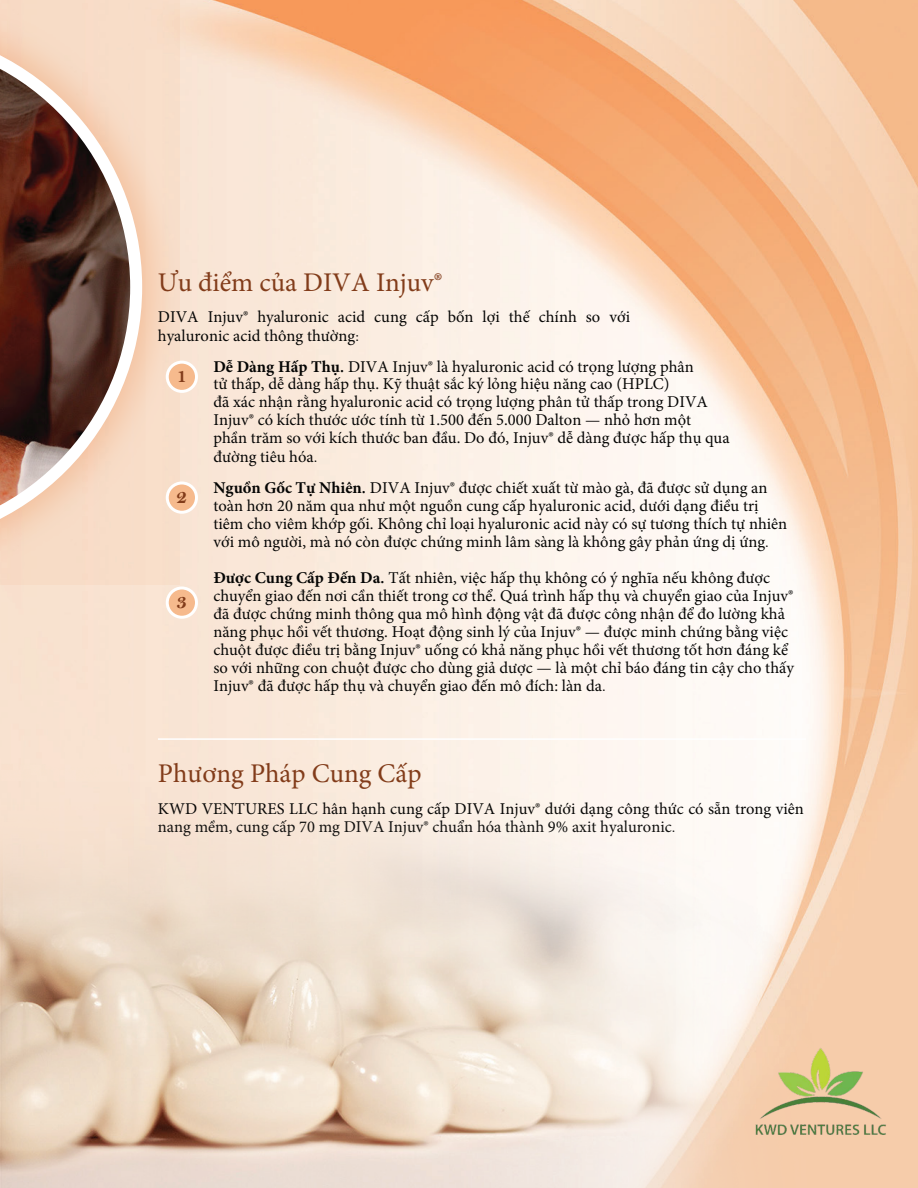
<style>
.page{position:relative;width:918px;height:1188px;background:#fff}
.page>*{position:absolute;margin:0;border:0;box-sizing:border-box;transform-origin:0 0}
.t1{font:27px "Minion Pro";color:#823c1a}
.t2{font:21px "Bell MT Bold";color:#823c1a}
.t3{font:16.5px/18px "Minion Pro";color:#050504}
.s1{font-family:"Bell"}
.s2{font-weight:700}
.s3{font-family:"Bell MT Bold"}
</style>
<div class="page">
<img style="left:0;top:0;width:918px;height:686px">
<svg style="left:0;top:0;width:180px;height:585px;background:#f7dbc6"></svg>
<svg style="left:0;top:27px;width:142px;height:520px;background:#9b7c6e"></svg>
<div style="left:167px;top:362px;width:29px;height:29px;background:#f6ba8d;border-radius:50%"></div>
<div style="left:166px;top:361px;width:32px;height:32px;border:3px solid #fff;border-radius:50%"></div>
<div style="left:167px;top:483px;width:29px;height:29px;background:#f6ba8d;border-radius:50%"></div>
<div style="left:166px;top:482px;width:32px;height:32px;border:3px solid #fff;border-radius:50%"></div>
<div style="left:167px;top:588px;width:29px;height:29px;background:#f6ba8d;border-radius:50%"></div>
<div style="left:166px;top:586px;width:32px;height:33px;border:3px solid #fff;border-radius:50%"></div>
<img style="left:0;top:686px;width:918px;height:502px">
<img style="left:730px;top:1020px;width:182px;height:168px">
<h1 class="t1" style="left:158px;top:264px;width:286px">Ưu điểm của DIVA Injuv®</h1>
<p class="t3" style="left:158px;top:308px;width:474px">DIVA Injuv® hyaluronic acid cung cấp bốn lợi thế chính so với hyaluronic acid thông thường<span class="s1">:</span></p>
<p class="t2" style="left:176px;top:363px;width:13px">1</p>
<p class="t3" style="left:213px;top:357px;width:518px"><span class="s2">Dễ Dàng Hấp Thụ</span><span class="s3">.</span> DIVA Injuv® là hyaluronic acid có trọng lượng phân<br>tử thấp, dễ dàng hấp thụ. Kỹ thuật sắc ký lỏng hiệu năng cao (HPLC)<br>đã xác nhận rằng hyaluronic acid có trọng lượng phân tử thấp trong DIVA Injuv® có kích thước ước tính từ 1.500 đến 5.000 Dalton — nhỏ hơn một<br>phần trăm so với kích thước ban đầu. Do đó, Injuv® dễ dàng được hấp thụ qua đường tiêu hóa<span class="s1">.</span></p>
<p class="t3" style="left:213px;top:479px;width:575px"><span class="s2">Nguồn Gốc Tự Nhiên</span><span class="s3">.</span> DIVA Injuv® được chiết xuất từ mào gà, đã được sử dụng an toàn hơn 20 năm qua như một nguồn cung cấp hyaluronic acid, dưới dạng điều trị tiêm cho viêm khớp gối. Không chỉ loại hyaluronic acid này có sự tương thích tự nhiên với mô người, mà nó còn được chứng minh lâm sàng là không gây phản ứng dị ứng<span class="s1">.</span></p>
<p class="t3" style="left:213px;top:569px;width:582px"><span class="s2">Được Cung Cấp Đến Da</span><span class="s3">.</span> Tất nhiên, việc hấp thụ không có ý nghĩa nếu không được chuyển giao đến nơi cần thiết trong cơ thể. Quá trình hấp thụ và chuyển giao của Injuv® đã được chứng minh thông qua mô hình động vật đã được công nhận để đo lường khả năng phục hồi vết thương. Hoạt động sinh lý của Injuv® — được minh chứng bằng việc chuột được điều trị bằng Injuv® uống có khả năng phục hồi vết thương tốt hơn đáng kể so với những con chuột được cho dùng giả dược — là một chỉ báo đáng tin cậy cho thấy Injuv® đã được hấp thụ và chuyển giao đến mô đích: làn da<span class="s1">.</span></p>
<p class="t2" style="left:176px;top:484px;width:13px">2</p>
<p class="t2" style="left:176px;top:589px;width:13px">3</p>
<h1 class="t1" style="left:158px;top:756px;width:265px">Phương Pháp Cung Cấp</h1>
<p class="t3" style="left:158px;top:799px;width:647px">KWD VENTURES LLC hân hạnh cung cấp DIVA Injuv® dưới dạng công thức có sẵn trong viên nang mềm, cung cấp 70 mg DIVA Injuv® chuẩn hóa thành 9% axit hyaluronic<span class="s1">.</span></p>
</div>
